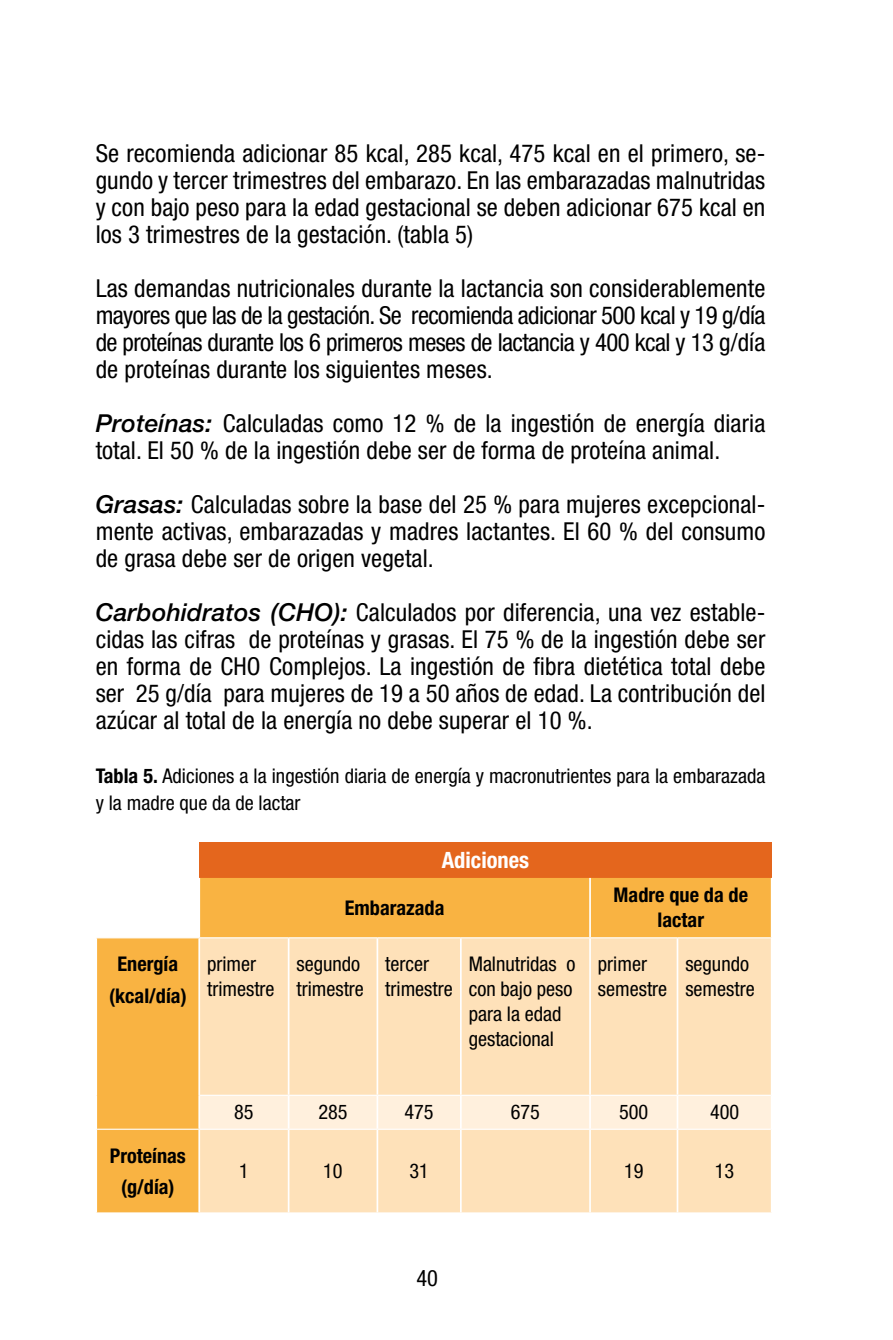
<style>
.page{position:relative;width:893px;height:1340px;background:#fff}
.page>*{position:absolute;margin:0;border:0;box-sizing:border-box;transform-origin:0 0}
.t1{font:condensed 24.75px/27px "Helvetica Neue LT Std";letter-spacing:.005em;color:#000;text-align:justify}
.t2{font:700 condensed 22.5px "Helvetica Neue LT Std";color:#fff}
.t3{font:condensed 22.5px "Helvetica Neue LT Std";color:#000}
.t4{font:condensed 20.25px/24.8px "Helvetica Neue LT Std";color:#000}
.t5{font:700 condensed 20.25px/31.1px "Helvetica Neue LT Std";color:#000;text-align:center}
.s1{font-weight:500;font-style:italic;font-stretch:normal}
.s2{font-weight:700}
</style>
<div class="page">
<div style="left:199px;top:842px;width:573px;height:36px;background:#e4661d"></div>
<svg style="left:97px;top:878px;width:674px;height:334px;background:#fcd69d"></svg>
<hr style="left:198px;top:878px;width:2px;height:59px;background:#fff">
<hr style="left:589px;top:878px;width:2px;height:59px;background:#fff">
<hr style="left:198px;top:938px;width:2px;height:157px;background:#fff">
<hr style="left:288px;top:938px;width:1px;height:156px;background:#fff">
<hr style="left:377px;top:938px;width:1px;height:156px;background:#fff">
<hr style="left:460px;top:938px;width:2px;height:156px;background:#fff">
<hr style="left:589px;top:938px;width:2px;height:156px;background:#fff">
<hr style="left:677px;top:938px;width:1px;height:156px;background:#fff">
<hr style="left:198px;top:1095px;width:2px;height:33px;background:#fff">
<hr style="left:288px;top:1095px;width:1px;height:33px;background:#fff">
<hr style="left:377px;top:1095px;width:1px;height:33px;background:#fff">
<hr style="left:460px;top:1095px;width:2px;height:33px;background:#fff">
<hr style="left:589px;top:1095px;width:2px;height:33px;background:#fff">
<hr style="left:677px;top:1095px;width:1px;height:33px;background:#fff">
<hr style="left:198px;top:1129px;width:2px;height:83px;background:#fff">
<hr style="left:288px;top:1129px;width:1px;height:83px;background:#fff">
<hr style="left:377px;top:1129px;width:1px;height:83px;background:#fff">
<hr style="left:460px;top:1129px;width:2px;height:83px;background:#fff">
<hr style="left:589px;top:1129px;width:2px;height:83px;background:#fff">
<hr style="left:677px;top:1129px;width:1px;height:83px;background:#fff">
<hr style="left:96px;top:937px;width:103px;height:1px;background:#fff">
<hr style="left:199px;top:937px;width:90px;height:1px;background:#fff">
<hr style="left:289px;top:937px;width:88px;height:1px;background:#fff">
<hr style="left:377px;top:937px;width:84px;height:1px;background:#fff">
<hr style="left:461px;top:937px;width:129px;height:1px;background:#fff">
<hr style="left:590px;top:937px;width:87px;height:1px;background:#fff">
<hr style="left:677px;top:937px;width:94px;height:1px;background:#fff">
<hr style="left:200px;top:1094px;width:89px;height:1px;background:#fff">
<hr style="left:289px;top:1094px;width:88px;height:1px;background:#fff">
<hr style="left:377px;top:1094px;width:84px;height:1px;background:#fff">
<hr style="left:461px;top:1094px;width:129px;height:1px;background:#fff">
<hr style="left:590px;top:1094px;width:87px;height:1px;background:#fff">
<hr style="left:677px;top:1094px;width:94px;height:1px;background:#fff">
<hr style="left:97px;top:1128px;width:102px;height:1px;background:#fff">
<hr style="left:199px;top:1128px;width:90px;height:1px;background:#fff">
<hr style="left:289px;top:1128px;width:88px;height:1px;background:#fff">
<hr style="left:377px;top:1128px;width:84px;height:1px;background:#fff">
<hr style="left:461px;top:1128px;width:129px;height:1px;background:#fff">
<hr style="left:590px;top:1128px;width:87px;height:1px;background:#fff">
<hr style="left:677px;top:1128px;width:94px;height:1px;background:#fff">
<p class="t1" style="left:96px;top:140px;width:671px">Se recomienda adicionar 85 kcal, 285 kcal, 475 kcal en el primero, se&shy;gundo y tercer trimestres del embarazo. En las embarazadas malnutridas y con bajo peso para la edad gestacional se deben adicionar 675 kcal en los 3 trimestres de la gestación. (tabla 5)</p>
<p class="t1" style="left:96px;top:275px;width:671px">Las demandas nutricionales durante la lactancia son considerablemente mayores que las de la gestación. Se recomienda adicionar 500 kcal y 19 g/día de proteínas durante los 6 primeros meses de lactancia y 400 kcal y 13 g/día de proteínas durante los siguientes meses.</p>
<p class="t1" style="left:96px;top:410px;width:671px"><span class="s1">Proteínas:</span> Calculadas como 12 % de la ingestión de energía diaria total. El 50 % de la ingestión debe ser de forma de proteína animal.</p>
<p class="t1" style="left:96px;top:491px;width:671px"><span class="s1">Grasas:</span> Calculadas sobre la base del 25 % para mujeres excepcional&shy;mente activas, embarazadas y madres lactantes. El 60 % del consumo de grasa debe ser de origen vegetal.</p>
<p class="t1" style="left:96px;top:599px;width:671px"><span class="s1">Carbohidratos (CHO):</span> Calculados por diferencia, una vez estable&shy;cidas las cifras de proteínas y grasas. El 75 % de la ingestión debe ser en forma de CHO Complejos. La ingestión de fibra dietética total debe ser 25 g/día para mujeres de 19 a 50 años de edad. La contribución del azúcar al total de la energía no debe superar el 10 %.</p>
<p class="t4" style="left:96px;top:762px;width:671px;line-height:27px"><span class="s2">Tabla 5.</span> Adiciones a la ingestión diaria de energía y macronutrientes para la embarazada y la madre que da de lactar</p>
<p class="t2" style="left:442px;top:846px;width:89px">Adiciones</p>
<p class="t5" style="left:345px;top:891px;width:101px">Embarazada</p>
<p class="t5" style="left:614px;top:882px;width:136px;line-height:24.8px">Madre que da de lactar</p>
<p class="t5" style="left:109px;top:948px;width:79px">Energía (kcal/día)</p>
<p class="t4" style="left:207px;top:951px;width:69px">primer trimestre</p>
<p class="t4" style="left:296px;top:951px;width:69px">segundo trimestre</p>
<p class="t4" style="left:385px;top:951px;width:69px">tercer trimestre</p>
<p class="t4" style="left:469px;top:951px;width:108px">Malnutridas o con bajo peso para la edad gestacional</p>
<p class="t4" style="left:598px;top:951px;width:71px">primer semestre</p>
<p class="t4" style="left:685px;top:951px;width:71px">segundo semestre</p>
<p class="t5" style="left:110px;top:1139px;width:78px">Proteínas (g/día)</p>
<p class="t4" style="left:234px;top:1099px;width:21px">85</p>
<p class="t4" style="left:318px;top:1099px;width:31px">285</p>
<p class="t4" style="left:405px;top:1099px;width:31px">475</p>
<p class="t4" style="left:511px;top:1099px;width:31px">675</p>
<p class="t4" style="left:619px;top:1099px;width:31px">500</p>
<p class="t4" style="left:710px;top:1099px;width:31px">400</p>
<p class="t4" style="left:239px;top:1158px;width:11px">1</p>
<p class="t4" style="left:323px;top:1158px;width:21px">10</p>
<p class="t4" style="left:409px;top:1158px;width:21px">31</p>
<p class="t4" style="left:624px;top:1158px;width:21px">19</p>
<p class="t4" style="left:715px;top:1158px;width:21px">13</p>
<p class="t3" style="left:416px;top:1264px;width:23px">40</p>
</div>
